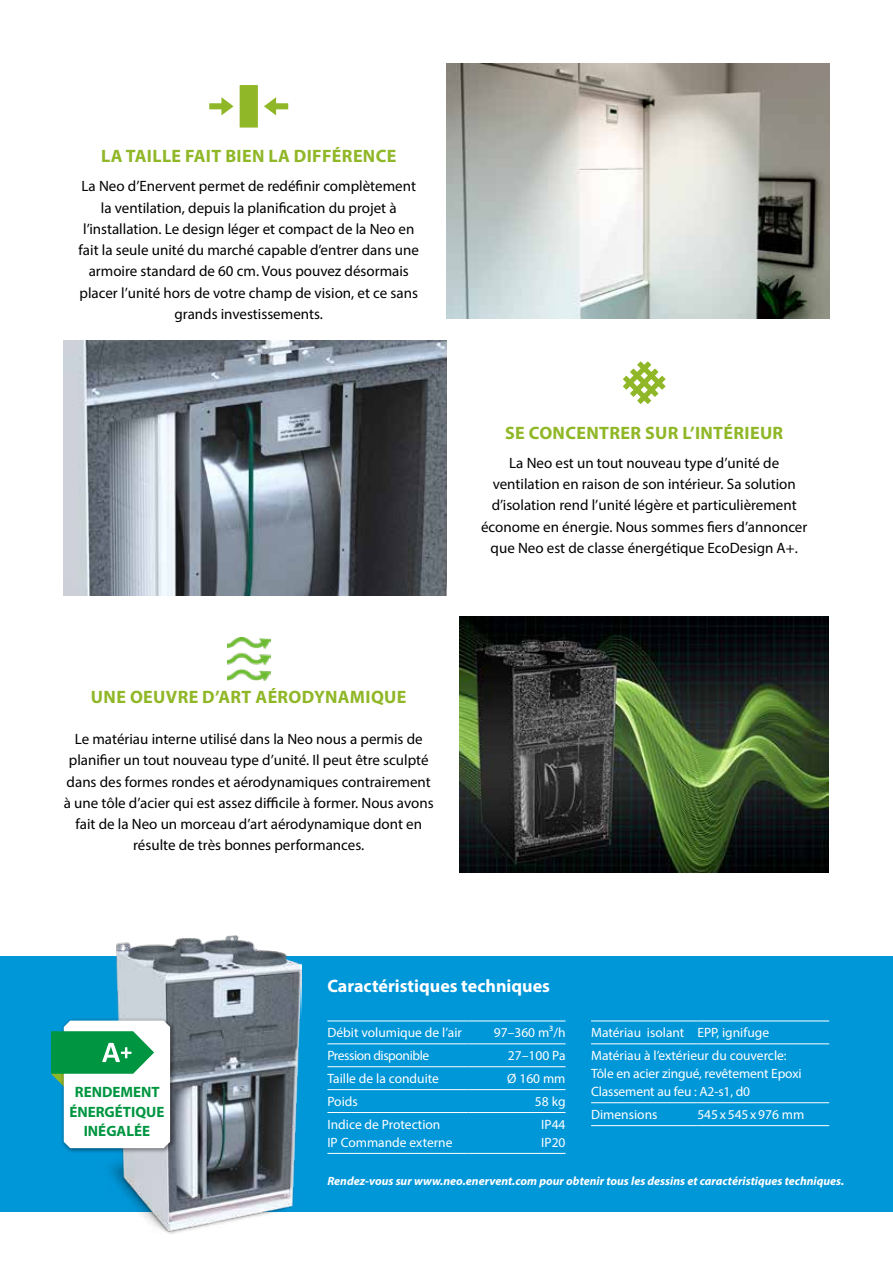
<style>
.page{position:relative;width:893px;height:1263px;background:#fff}
.page>*{position:absolute;margin:0;border:0;box-sizing:border-box;transform-origin:0 0}
.t1{font:700 18px "Myriad Pro";letter-spacing:.02em;color:#90b727}
.t2{font:700 18px "Myriad Pro";color:#fff}
.t3{font:15px/21.3px "Myriad Pro";color:#000;text-align:center}
.t4{font:700 15px/19.5px "Myriad Pro";color:#009641;text-align:center}
.t5{font:13.5px/18px "Myriad Pro";color:#fff}
.t6{font:13.5px "Myriad Pro";letter-spacing:-.03em;color:#fff}
.t7{font:italic 700 12px "Myriad Pro";color:#fff}
</style>
<div class="page">
<div style="left:0;top:957px;width:893px;height:255px;background:#0097d9"></div>
<img style="left:101px;top:935px;width:201px;height:299px">
<img style="left:64px;top:340px;width:382px;height:255px">
<div style="left:240px;top:85px;width:18px;height:43px;background:#90b727"></div>
<svg style="left:209px;top:97px;width:25px;height:18px"></svg>
<svg style="left:264px;top:97px;width:24px;height:18px"></svg>
<svg style="left:623px;top:361px;width:28px;height:29px"></svg>
<svg style="left:630px;top:369px;width:28px;height:28px"></svg>
<svg style="left:637px;top:376px;width:28px;height:28px"></svg>
<img style="left:446px;top:64px;width:383px;height:255px">
<img style="left:459px;top:617px;width:369px;height:255px">
<img style="left:227px;top:637px;width:43px;height:43px">
<div style="left:61px;top:1017px;width:115px;height:137px;background:#000;opacity:.5"></div>
<svg style="left:51px;top:1020px;width:119px;height:128px;background:#addccb"></svg>
<hr style="left:327px;top:1020px;width:142px;height:1px;background:#fff">
<hr style="left:469px;top:1020px;width:97px;height:1px;background:#fff">
<hr style="left:327px;top:1043px;width:142px;height:1px;background:#fff">
<hr style="left:469px;top:1043px;width:97px;height:1px;background:#fff">
<hr style="left:327px;top:1066px;width:142px;height:1px;background:#fff">
<hr style="left:469px;top:1066px;width:97px;height:1px;background:#fff">
<hr style="left:327px;top:1089px;width:142px;height:1px;background:#fff">
<hr style="left:469px;top:1089px;width:97px;height:1px;background:#fff">
<hr style="left:327px;top:1112px;width:142px;height:1px;background:#fff">
<hr style="left:469px;top:1112px;width:97px;height:1px;background:#fff">
<hr style="left:327px;top:1153px;width:142px;height:1px;background:#fff">
<hr style="left:469px;top:1153px;width:97px;height:1px;background:#fff">
<hr style="left:591px;top:1020px;width:106px;height:1px;background:#fff">
<hr style="left:697px;top:1020px;width:132px;height:1px;background:#fff">
<hr style="left:591px;top:1043px;width:106px;height:1px;background:#fff">
<hr style="left:697px;top:1043px;width:132px;height:1px;background:#fff">
<hr style="left:591px;top:1102px;width:106px;height:1px;background:#fff">
<hr style="left:697px;top:1102px;width:132px;height:1px;background:#fff">
<hr style="left:591px;top:1125px;width:106px;height:1px;background:#fff">
<hr style="left:697px;top:1125px;width:132px;height:1px;background:#fff">
<p class="t1" style="left:101px;top:145px;width:297px">LA TAILLE FAIT BIEN LA DIFFÉRENCE</p>
<p class="t3" style="left:79px;top:175px;width:342px">La Neo d’Enervent permet de redéfinir complètement la ventilation, depuis la planification du projet à l’installation. Le design léger et compact de la Neo en fait la seule unité du marché capable d’entrer dans une armoire standard de 60 cm. Vous pouvez désormais placer l’unité hors de votre champ de vision, et ce sans grands investissements.</p>
<p class="t1" style="left:505px;top:421px;width:280px">SE CONCENTRER SUR L’INTÉRIEUR</p>
<p class="t3" style="left:481px;top:452px;width:328px">La Neo est un tout nouveau type d’unité de ventilation en raison de son intérieur. Sa solution d’isolation rend l’unité légère et particulièrement économe en énergie. Nous sommes fiers d’annoncer que Neo est de classe énergétique EcoDesign A+.</p>
<p class="t1" style="left:91px;top:686px;width:317px">UNE OEUVRE D’ART AÉRODYNAMIQUE</p>
<p class="t3" style="left:64px;top:728px;width:371px">Le matériau interne utilisé dans la Neo nous a permis de planifier un tout nouveau type d’unité. Il peut être sculpté dans des formes rondes et aérodynamiques contrairement à une tôle d’acier qui est assez difficile à former. Nous avons fait de la Neo un morceau d’art aérodynamique dont en résulte de très bonnes performances.</p>
<p class="t4" style="left:69px;top:1082px;width:97px">RENDEMENT<br>ÉNERGÉTIQUE<br>INÉGALÉE</p>
<p class="t2" style="left:327px;top:974px;width:224px">Caractéristiques techniques</p>
<p class="t5" style="left:327px;top:1024px;width:136px">Débit volumique de l’air</p>
<p class="t5" style="left:494px;top:1024px;width:73px">97–360 m3/h</p>
<p class="t6" style="left:327px;top:1047px;width:103px">Pression disponible</p>
<p class="t5" style="left:508px;top:1046px;width:59px">27–100 Pa</p>
<p class="t5" style="left:327px;top:1069px;width:113px">Taille de la conduite</p>
<p class="t5" style="left:507px;top:1069px;width:60px">Ø 160 mm</p>
<p class="t5" style="left:327px;top:1092px;width:32px">Poids</p>
<p class="t5" style="left:535px;top:1092px;width:32px">58 kg</p>
<p class="t5" style="left:327px;top:1115px;width:127px">Indice de Protection<br>IP Commande externe</p>
<p class="t5" style="left:541px;top:1115px;width:26px">IP44<br>IP20</p>
<p class="t5" style="left:591px;top:1021px;width:197px;line-height:23px">Matériau isolant EPP, ignifuge<br>Matériau à l’extérieur du couvercle:</p>
<p class="t5" style="left:591px;top:1064px;width:212px">Tôle en acier zingué, revêtement Epoxi<br>Classement au feu : A2-s1, d0</p>
<p class="t5" style="left:591px;top:1105px;width:68px">Dimensions</p>
<p class="t5" style="left:697px;top:1105px;width:108px">545x545x976 mm</p>
<p class="t7" style="left:327px;top:1173px;width:518px">Rendez-vous sur www.neo.enervent.com pour obtenir tous les dessins et caractéristiques techniques.</p>
</div>
